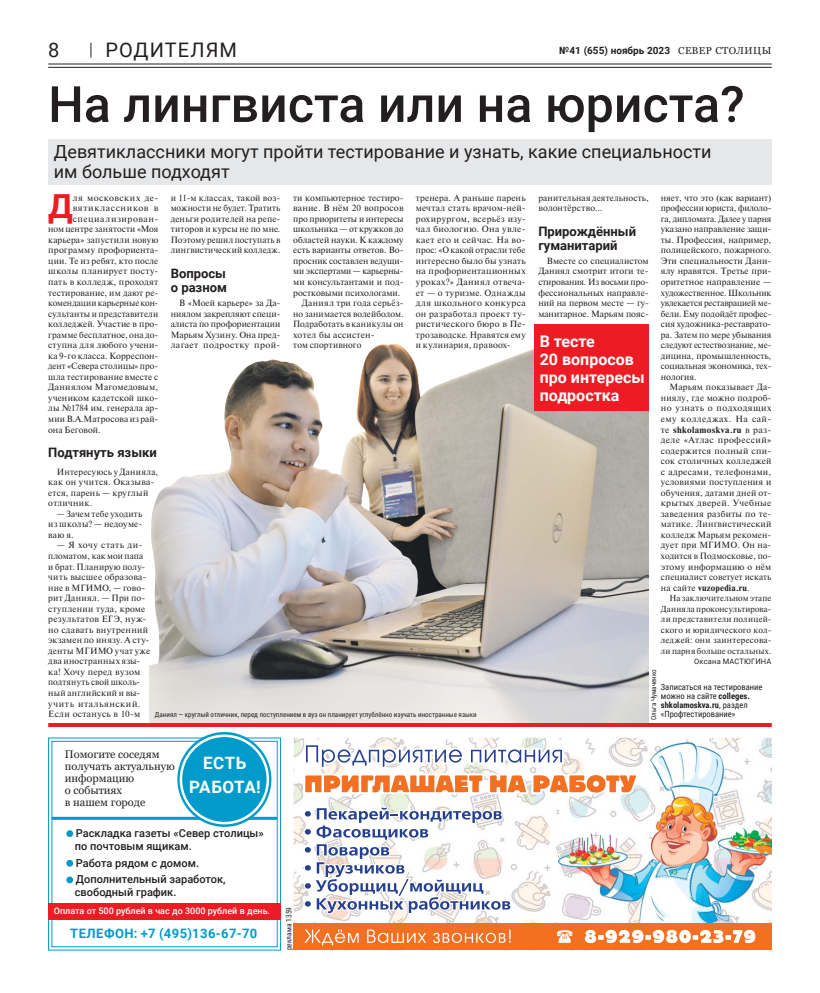
<style>
.page{position:relative;width:820px;height:993px;background:#fff}
.page>*{position:absolute;margin:0;border:0;box-sizing:border-box;transform-origin:0 0}
.t1{font:500 50px "Roboto";color:#231f20}
.t2{font:700 33.1px "Roboto";color:#ed1c24}
.t3{font:20px "Roboto";letter-spacing:.055em;color:#231f20}
.t4{font:18px/20px "Roboto";color:#231f20}
.t5{font:700 17px/24px "Roboto";letter-spacing:.03em;color:#fff;text-align:center}
.t6{font:700 16px/18px "Roboto";color:#fff}
.t7{font:700 13px/14px "Roboto";color:#231f20}
.t8{font:700 13px "Roboto";letter-spacing:.035em;color:#009bca}
.t9{font:500 11px/13px "Roboto";color:#231f20}
.t10{font:11px/12px "Georgia";color:#231f20}
.t11{font:700 10px "Roboto";color:#231f20}
.t12{font:9px/10.5px "Newton C";letter-spacing:.01em;color:#231f20;text-align:justify}
.t13{font:9px/10.5px "Newton C";letter-spacing:.03em;color:#231f20}
.t14{font:9px "Newton C";letter-spacing:-.01em;color:#231f20}
.t15{font:500 9px "Roboto";color:#fff}
.t16{font:9px "Newton C";letter-spacing:.06em;color:#231f20}
.t17{font:8.7px/10.5px "Newton C";letter-spacing:.02em;color:#231f20;text-align:justify}
.t18{font:8.5px/9px "Roboto Condensed";color:#231f20}
.t19{font:7.5px "Roboto";letter-spacing:.025em;color:#231f20}
.t20{font:7.5px "Roboto Condensed";color:#231f20}
.t21{font:7px "Roboto Condensed";color:#231f20}
.s1{font-family:"Georgia";font-weight:400}
.s2{font-weight:700}
</style>
<div class="page">
<svg style="left:91px;top:43px;width:1px;height:15px"></svg>
<hr style="left:48px;top:64px;width:723px;height:1px;background:#231f20">
<hr style="left:48px;top:67px;width:723px;height:1px;background:#231f20">
<img style="left:149px;top:344px;width:499px;height:378px">
<img style="left:293px;top:737px;width:8px;height:186px">
<img style="left:761px;top:737px;width:10px;height:5px">
<img style="left:755px;top:742px;width:16px;height:181px">
<div style="left:293px;top:923px;width:478px;height:27px;background:#f36f21"></div>
<img style="left:301px;top:602px;width:454px;height:349px">
<svg style="left:48px;top:737px;width:233px;height:213px"></svg>
<svg style="left:66px;top:829px;width:7px;height:7px"></svg>
<div style="left:66px;top:859px;width:7px;height:7px;background:#009bca;border-radius:50%"></div>
<div style="left:66px;top:876px;width:7px;height:7px;background:#009bca;border-radius:50%"></div>
<div style="left:48px;top:902px;width:233px;height:17px;background:#ed1c24"></div>
<hr style="left:52px;top:816px;width:225px;height:3px;background:#009bca">
<svg style="left:177px;top:731px;width:94px;height:95px"></svg>
<div style="left:181px;top:735px;width:87px;height:87px;background:#009bca;border-radius:50%"></div>
<div style="left:180px;top:734px;width:89px;height:90px;border:3px solid #fff;border-radius:50%"></div>
<div style="left:48px;top:139px;width:723px;height:45px;background:#e6e7e8"></div>
<div style="left:534px;top:324px;width:114px;height:87px;background:#ed1c24"></div>
<svg style="left:48px;top:722px;width:723px;height:4px;background:#ec5055"></svg>
<h3 class="t3" style="left:48px;top:39px;width:13px">8</h3>
<h3 class="t3" style="left:105px;top:39px;width:133px">РОДИТЕЛЯМ</h3>
<p class="t11" style="left:559px;top:45px;width:213px">№41 (655) ноябрь 2023 <span class="s1">СЕВЕР СТОЛИЦЫ</span></p>
<h1 class="t1" style="left:48px;top:75px;width:697px">На лингвиста или на юриста?</h1>
<h3 class="t4" style="left:54px;top:142px;width:658px">Девятиклассники могут пройти тестирование и узнать, какие специальности им больше подходят</h3>
<h2 class="t2" style="left:48px;top:187px;width:26px">Д</h2>
<p class="t13" style="left:73px;top:193px;width:87px">ля московских де-</p>
<p class="t12" style="left:660px;top:193px;width:112px">няет, что это (как вариант) профессии юриста, филоло&shy;га, дипломата. Далее у парня указано направление защи&shy;ты. Профессия, например, полицейского, пожарного.<br>Эти специальности Дани&shy;ялу нравятся. Третье при&shy;оритетное направление — художественное. Школьник увлекается реставрацией ме&shy;бели. Ему подойдёт профес&shy;сия художника-реставрато&shy;ра. Затем по мере убывания следуют естествознание, ме&shy;дицина, промышленность, социальная экономика, тех&shy;нология.</p>
<p class="t12" style="left:660px;top:383px;width:112px;text-indent:9px">Марьям показывает Да&shy;ниялу, где можно подроб&shy;но узнать о подходящих ему колледжах. На сай&shy;те <span class="s2">shkolamoskva.ru</span> в раз&shy;деле «Атлас профессий» содержится полный спи&shy;сок столичных колледжей с адресами, телефонами, условиями поступления и обучения, датами дней от&shy;крытых дверей. Учебные заведения разбиты по те&shy;матике. Лингвистический колледж Марьям рекомен&shy;дует при МГИМО. Он на&shy;ходится в Подмосковье, по&shy;этому информацию о нём специалист советует искать на сайте <span class="s2">vuzopedia.ru</span>.</p>
<p class="t17" style="left:660px;top:593px;width:112px;text-indent:9px">На заключительном этапе Данияла проконсультирова&shy;ли представители полицей&shy;ского и юридического кол&shy;леджей: они заинтересова&shy;ли парня больше остальных.</p>
<p class="t19" style="left:694px;top:657px;width:79px">Оксана МАСТЮГИНА</p>
<p class="t18" style="left:660px;top:682px;width:103px">Записаться на тестирование можно на сайте <span class="s2">colleges. shkolamoskva.ru</span>, раздел «Профтестирование»</p>
<p class="t12" style="left:171px;top:193px;width:111px">и 11-м классах, такой воз&shy;можности не будет. Тратить деньги родителей на репе&shy;титоров и курсы не по мне.<br>Поэтому решил поступать в лингвистический колледж.</p>
<h3 class="t7" style="left:171px;top:266px;width:58px">Вопросы о разном</h3>
<p class="t12" style="left:171px;top:298px;width:111px;text-indent:9px">В «Моей карьере» за Да&shy;ниялом закрепляют специ&shy;алиста по профориентации Марьям Хузину. Она пред&shy;лагает подростку прой-</p>
<p class="t12" style="left:415px;top:193px;width:111px">тренера. А раньше парень мечтал стать врачом-ней&shy;рохирургом, всерьёз изу&shy;чал биологию. Она увле&shy;кает его и сейчас. На во&shy;прос: «О какой отрасли тебе интересно было бы узнать на профориентационных уроках?» Даниял отвеча&shy;ет — о туризме. Однажды для школьного конкурса он разработал проект ту&shy;ристического бюро в Пе&shy;трозаводске. Нравятся ему и кулинария, правоох-</p>
<p class="t12" style="left:538px;top:193px;width:112px">ранительная деятельность, волонтёрство…</p>
<p class="t12" style="left:293px;top:193px;width:112px">ти компьютерное тестиро-</p>
<p class="t12" style="left:293px;top:204px;width:112px">вание. В нём 20 вопросов</p>
<p class="t12" style="left:293px;top:214px;width:112px">про приоритеты и интересы</p>
<p class="t12" style="left:293px;top:225px;width:112px">школьника — от кружков до</p>
<p class="t12" style="left:293px;top:235px;width:112px">областей науки. К каждому</p>
<p class="t12" style="left:293px;top:246px;width:112px">есть варианты ответов. Во-</p>
<p class="t12" style="left:293px;top:256px;width:112px">просник составлен ведущи-</p>
<p class="t14" style="left:293px;top:268px;width:112px">ми экспертами — карьерны-</p>
<p class="t12" style="left:293px;top:277px;width:112px">ми консультантами и под-</p>
<p class="t12" style="left:293px;top:288px;width:108px">ростковыми психологами.</p>
<p class="t12" style="left:302px;top:298px;width:103px">Даниял три года серьёз-</p>
<p class="t12" style="left:293px;top:309px;width:112px">но занимается волейболом.</p>
<p class="t12" style="left:293px;top:319px;width:112px">Подработать в каникулы он</p>
<p class="t12" style="left:293px;top:330px;width:83px">хотел бы ассистен-</p>
<p class="t12" style="left:293px;top:340px;width:70px">том спортивного</p>
<p class="t16" style="left:73px;top:205px;width:87px">вятиклассников в</p>
<p class="t16" style="left:73px;top:215px;width:87px">специализирован-</p>
<p class="t12" style="left:48px;top:225px;width:111px">ном центре занятости «Моя</p>
<p class="t12" style="left:48px;top:235px;width:112px">карьера» запустили новую</p>
<p class="t12" style="left:48px;top:246px;width:112px">программу профориента-</p>
<p class="t12" style="left:48px;top:256px;width:112px">ции. Те из ребят, кто после</p>
<p class="t13" style="left:48px;top:267px;width:112px">школы планирует посту-</p>
<p class="t12" style="left:48px;top:277px;width:112px">пать в колледж, проходят</p>
<p class="t12" style="left:48px;top:288px;width:112px">тестирование, им дают ре-</p>
<p class="t14" style="left:48px;top:299px;width:112px">комендации карьерные кон-</p>
<p class="t12" style="left:48px;top:309px;width:112px">сультанты и представители</p>
<p class="t12" style="left:48px;top:319px;width:112px">колледжей. Участие в про-</p>
<p class="t12" style="left:48px;top:330px;width:111px">грамме бесплатное, она до-</p>
<p class="t13" style="left:48px;top:340px;width:111px">ступна для любого учени-</p>
<p class="t12" style="left:48px;top:351px;width:112px">ка 9-го класса. Корреспон-</p>
<p class="t12" style="left:48px;top:362px;width:112px">дент «Севера столицы» про-</p>
<p class="t12" style="left:48px;top:372px;width:112px">шла тестирование вместе с</p>
<p class="t12" style="left:48px;top:383px;width:111px">Даниялом Магомедовым,</p>
<p class="t12" style="left:48px;top:393px;width:111px">учеником кадетской шко-</p>
<p class="t12" style="left:48px;top:404px;width:112px">лы №1784 им. генерала ар-</p>
<p class="t12" style="left:48px;top:414px;width:111px">мии В.А.Матросова из рай-</p>
<p class="t12" style="left:48px;top:425px;width:54px">она Беговой.</p>
<h3 class="t7" style="left:48px;top:445px;width:110px">Подтянуть языки</h3>
<p class="t13" style="left:48px;top:467px;width:112px;text-indent:9px">Интересуюсь у Данияла, как он учится. Оказыва&shy;ется, парень — круглый отличник.</p>
<p class="t12" style="left:48px;top:509px;width:95px;text-indent:9px">— Зачем тебе уходить из школы? — недоуме&shy;ваю я.</p>
<p class="t12" style="left:48px;top:541px;width:103px;text-align:left;text-indent:9px">— Я хочу стать ди&shy;пломатом, как мои папа и брат. Планирую полу&shy;чить высшее образова&shy;ние в МГИМО, — гово&shy;рит Даниял. — При по&shy;ступлении туда, кроме результатов ЕГЭ, нуж&shy;но сдавать внутренний экзамен по инязу. А сту&shy;денты МГИМО учат уже два иностранных язы&shy;ка! Хочу перед вузом подтянуть свой школь&shy;ный английский и вы&shy;учить итальянский.<br>Если останусь в 10-м</p>
<h3 class="t7" style="left:538px;top:224px;width:99px">Прирождённый гуманитарий</h3>
<p class="t12" style="left:538px;top:256px;width:112px;text-indent:9px">Вместе со специалистом Даниял смотрит итоги те&shy;стирования. Из восьми про&shy;фессиональных направле&shy;ний на первом месте — гу&shy;манитарное. Марьям пояс-</p>
<h3 class="t6" style="left:539px;top:332px;width:106px">В тесте<br>20 вопросов про интересы подростка</h3>
<p class="t21" style="left:649px;top:719px;width:52px;rotate:-90deg">Ольга Чумаченко</p>
<p class="t21" style="left:155px;top:710px;width:323px">Даниял — круглый отличник, перед поступлением в вуз он планирует углублённо изучать иностранные языки</p>
<p class="t10" style="left:65px;top:747px;width:111px">Помогите соседям получать актуальную информацию<br>о событиях<br>в нашем городе</p>
<p class="t9" style="left:75px;top:826px;width:190px">Раскладка газеты «Север столицы» по почтовым ящикам.</p>
<p class="t9" style="left:76px;top:854px;width:151px;line-height:16.7px">Работа рядом с домом.<br>Дополнительный заработок,</p>
<p class="t9" style="left:75px;top:885px;width:103px">свободный график.</p>
<h3 class="t8" style="left:70px;top:925px;width:188px">ТЕЛЕФОН: +7 (495)136-67-70</h3>
<h3 class="t5" style="left:189px;top:751px;width:73px">ЕСТЬ<br>РАБОТА!</h3>
<p class="t15" style="left:54px;top:905px;width:218px">Оплата от 500 рублей в час до 3000 рублей в день.</p>
<p class="t20" style="left:284px;top:950px;width:45px;rotate:-90deg">реклама 1359</p>
</div>
